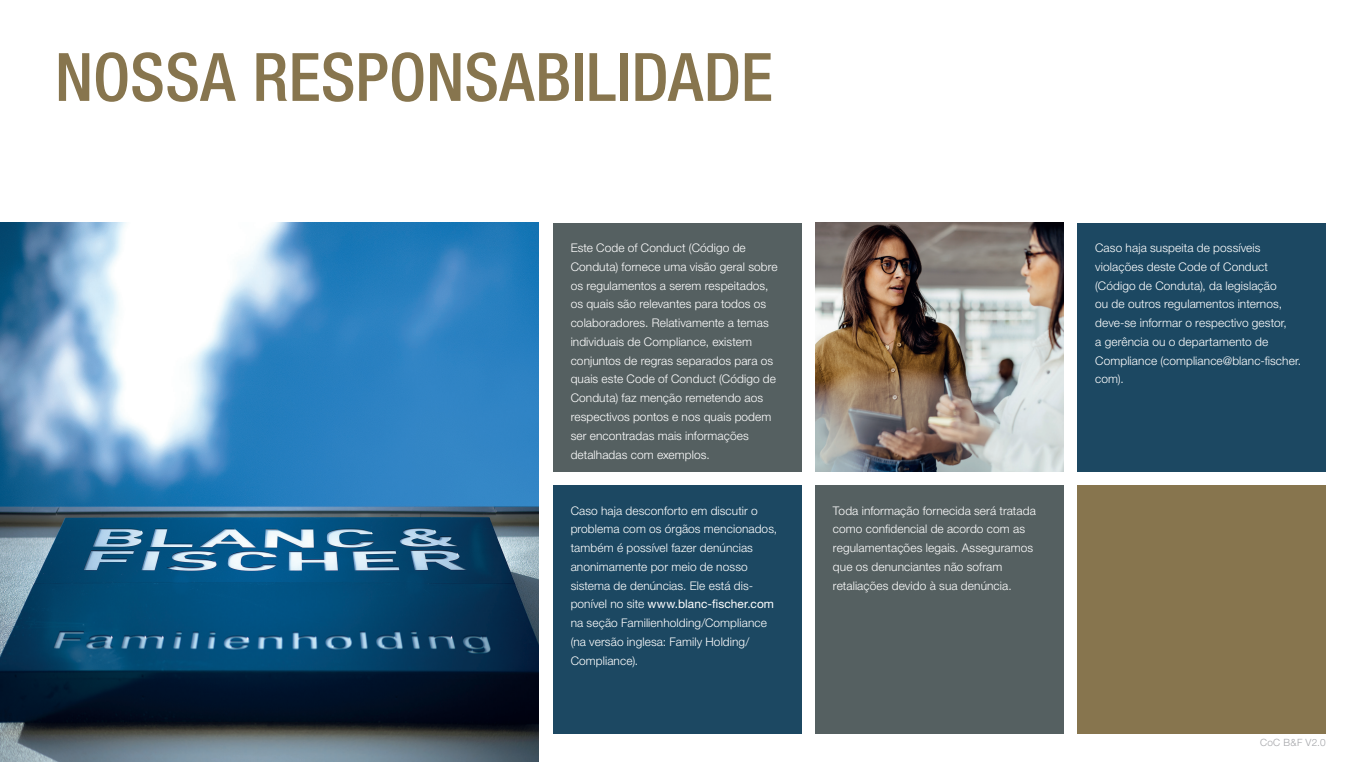
<style>
.page{position:relative;width:1354px;height:762px;background:#fff}
.page>*{position:absolute;margin:0;border:0;box-sizing:border-box;transform-origin:0 0}
.t1{font:500 condensed 66.75px "Helvetica Neue LT Pro";color:#87754e}
.t2{font:300 11.88px/18.8px "Helvetica Neue LT Pro";letter-spacing:.01em;color:#fff}
.t3{font:300 10px "Helvetica Neue LT Pro";color:#a3a4a8}
.s1{font-weight:400}
</style>
<div class="page">
<div style="left:1077px;top:485px;width:248px;height:248px;background:#87754e"></div>
<img style="left:815px;top:223px;width:248px;height:248px">
<img style="left:0;top:223px;width:539px;height:538px">
<div style="left:1077px;top:223px;width:248px;height:248px;background:#1c4862"></div>
<div style="left:553px;top:485px;width:248px;height:248px;background:#1c4862"></div>
<div style="left:815px;top:485px;width:248px;height:248px;background:#556061"></div>
<div style="left:553px;top:223px;width:248px;height:248px;background:#556061"></div>
<h1 class="t1" style="left:55px;top:37px;width:719px">NOSSA RESPONSABILIDADE</h1>
<p class="t2" style="left:570px;top:238px;width:208px">Este Code of Conduct (Código de Conduta) fornece uma visão geral sobre os regulamentos a serem respeitados, os quais são relevantes para todos os colaboradores. Relativamente a temas individuais de Compliance, existem conjuntos de regras separados para os quais este Code of Conduct (Código de Conduta) faz menção remetendo aos respectivos pontos e nos quais podem ser encontradas mais informações detalhadas com exemplos.</p>
<p class="t2" style="left:570px;top:500px;width:208px">Caso haja desconforto em discutir o problema com os órgãos mencionados, também é possível fazer denúncias anonimamente por meio de nosso sistema de denúncias. Ele está dis&shy;ponível no site <span class="s1">www.blanc-fischer.com </span>na seção Familienholding/Compliance (na versão inglesa: Family Holding/ Compliance).</p>
<p class="t2" style="left:833px;top:500px;width:204px">Toda informação fornecida será tratada como confidencial de acordo com as regulamentações legais. Asseguramos que os denunciantes não sofram retaliações devido à sua denúncia.</p>
<p class="t2" style="left:1095px;top:238px;width:207px">Caso haja suspeita de possíveis violações deste Code of Conduct (Código de Conduta), da legislação<br>ou de outros regulamentos internos, deve-se informar o respectivo gestor,<br>a gerência ou o departamento de<br>Compliance (compliance@blanc-fischer. com).</p>
<p class="t3" style="left:1260px;top:736px;width:67px">CoC B&amp;F V2.0</p>
</div>
